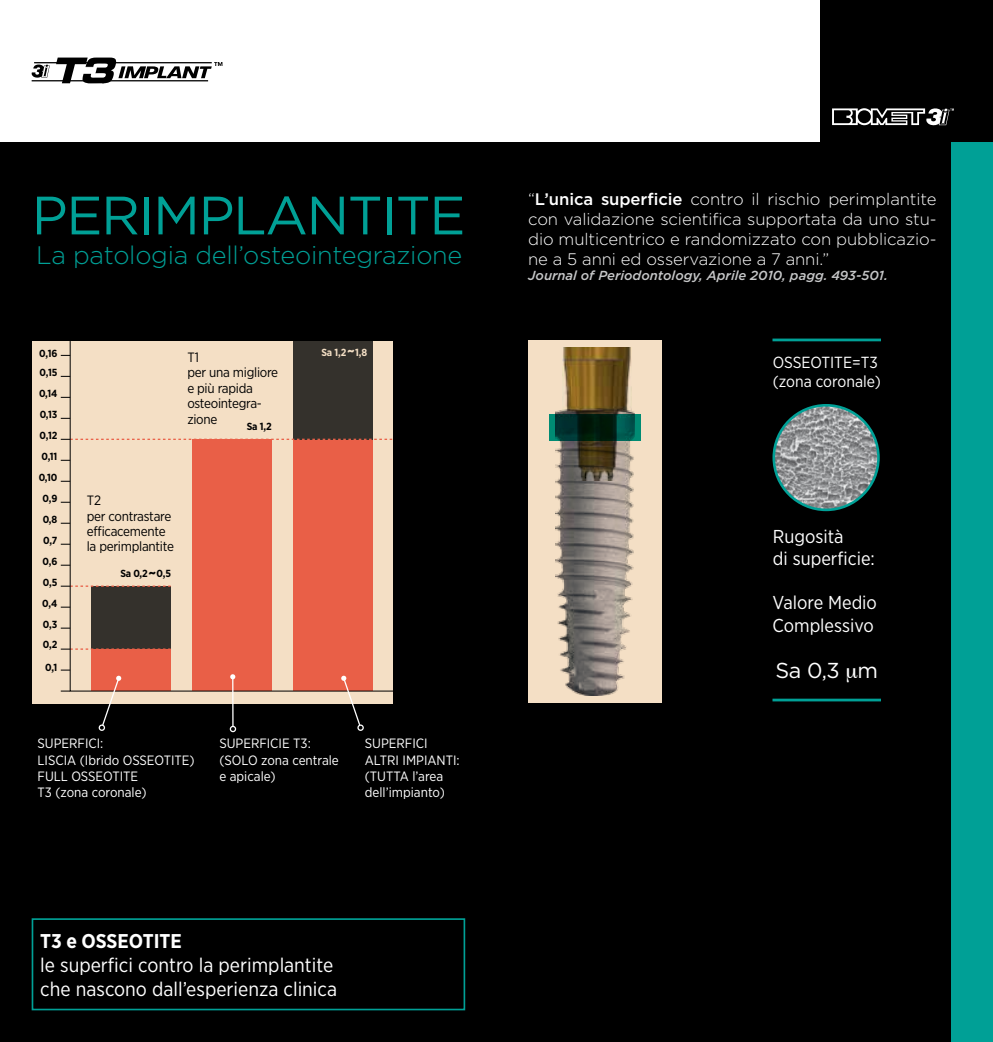
<style>
.page{position:relative;width:993px;height:1042px;background:#fff}
.page>*{position:absolute;margin:0;border:0;box-sizing:border-box;transform-origin:0 0}
.t1{font:53.9px "Gotham";letter-spacing:-.025em;color:#00a096}
.t2{font:300 25.38px "Gotham";letter-spacing:-.01em;color:#00a096}
.t3{font:21.53px "Gotham";color:#fff}
.t4{font:19.95px/23.8px "Gotham Narrow";color:#fff}
.t5{font:700 19.95px "Gotham Narrow";color:#fff}
.t6{font:18.72px/22.4px "Gotham Narrow";color:#fff}
.t7{font:300 16.62px/19.9px "Gotham";letter-spacing:-.005em;color:#fff;text-align:justify}
.t8{font:16.1px/19.2px "Gotham Narrow";color:#fff}
.t9{font:13.47px/16.3px "Gotham Narrow";color:#fff}
.t10{font:13.47px/15.4px "Gotham Narrow";letter-spacing:-.02em;color:#000}
.t11{font:italic 500 13.12px "Gotham";color:#c6c7c8}
.t12{font:700 10.33px "Gotham Narrow";letter-spacing:-.01em;color:#000}
.t13{font:700 10.33px "Gotham Narrow";color:#f4dfc5}
.s1{font-size:18.03px}
.s2{font-weight:500}
</style>
<div class="page">
<div style="left:0;top:143px;width:992px;height:899px;background:#000"></div>
<div style="left:820px;top:0;width:172px;height:151px;background:#000"></div>
<svg style="left:832px;top:108px;width:121px;height:18px"></svg>
<div style="left:950px;top:143px;width:42px;height:899px;background:#00a096"></div>
<div style="left:33px;top:341px;width:360px;height:362px;background:#f4dfc5"></div>
<svg style="left:61px;top:585px;width:8px;height:2px"></svg>
<svg style="left:61px;top:648px;width:8px;height:2px"></svg>
<svg style="left:69px;top:341px;width:324px;height:351px"></svg>
<svg style="left:101px;top:676px;width:20px;height:50px"></svg>
<div style="left:99px;top:724px;width:6px;height:7px;border:1px solid #fff;border-radius:50%"></div>
<hr style="left:232px;top:677px;width:1px;height:49px;background:#fff">
<svg style="left:230px;top:674px;width:5px;height:6px"></svg>
<div style="left:229px;top:725px;width:7px;height:7px;border:1px solid #fff;border-radius:2px"></div>
<svg style="left:341px;top:676px;width:20px;height:51px"></svg>
<div style="left:357px;top:724px;width:7px;height:7px;border:1px solid #fff;border-radius:50%"></div>
<div style="left:528px;top:340px;width:133px;height:363px;background:#f4dfc5"></div>
<img style="left:555px;top:408px;width:79px;height:287px">
<img style="left:562px;top:348px;width:69px;height:132px">
<svg style="left:549px;top:414px;width:91px;height:27px;background:#003b30"></svg>
<img style="left:773px;top:405px;width:105px;height:105px;border-radius:52px">
<div style="left:772px;top:404px;width:107px;height:107px;border:3px solid #00a096;border-radius:50%"></div>
<hr style="left:772px;top:698px;width:108px;height:3px;background:#00a096">
<hr style="left:772px;top:338px;width:108px;height:3px;background:#00a096">
<div style="left:32px;top:918px;width:433px;height:92px;border:2px solid #00a096"></div>
<svg style="left:56px;top:58px;width:166px;height:25px"></svg>
<svg style="left:32px;top:64px;width:18px;height:14px"></svg>
<hr style="left:34px;top:62px;width:178px;height:1px;background:#000">
<hr style="left:32px;top:80px;width:176px;height:1px;background:#000">
<h1 class="t1" style="left:32px;top:181px;width:435px">PERIMPLANTITE</h1>
<h2 class="t2" style="left:36px;top:239px;width:427px">La patologia dell’osteointegrazione</h2>
<p class="t12" style="left:39px;top:347px;width:20px">0,16</p>
<p class="t13" style="left:321px;top:346px;width:47px">Sa 1,2<span class="s1">˜</span>1,8</p>
<p class="t10" style="left:187px;top:349px;width:92px">T1<br>per una migliore e più rapida osteointegra&shy;zione</p>
<p class="t12" style="left:40px;top:366px;width:19px">0,15</p>
<p class="t12" style="left:39px;top:387px;width:20px">0,14</p>
<p class="t12" style="left:40px;top:408px;width:19px">0,13</p>
<p class="t12" style="left:246px;top:420px;width:27px">Sa 1,2</p>
<p class="t12" style="left:40px;top:429px;width:19px">0,12</p>
<p class="t12" style="left:41px;top:450px;width:18px">0,11</p>
<p class="t12" style="left:39px;top:471px;width:20px">0,10</p>
<p class="t12" style="left:42px;top:492px;width:16px">0,9</p>
<p class="t12" style="left:43px;top:513px;width:16px">0,8</p>
<p class="t12" style="left:43px;top:534px;width:16px">0,7</p>
<p class="t12" style="left:42px;top:555px;width:16px">0,6</p>
<p class="t12" style="left:43px;top:576px;width:16px">0,5</p>
<p class="t12" style="left:42px;top:596px;width:17px">0,4</p>
<p class="t12" style="left:43px;top:617px;width:16px">0,3</p>
<p class="t12" style="left:43px;top:638px;width:16px">0,2</p>
<p class="t12" style="left:45px;top:661px;width:14px">0,1</p>
<p class="t10" style="left:87px;top:492px;width:89px">T2<br>per contrastare efficacemente la perimplantite</p>
<p class="t12" style="left:120px;top:567px;width:52px">Sa 0,2<span class="s1">˜</span>0,5</p>
<p class="t9" style="left:38px;top:735px;width:47px">SUperfici</p>
<p class="t9" style="left:100px;top:735px;width:5px">:</p>
<p class="t9" style="left:38px;top:751px;width:15px">Liscia</p>
<p class="t9" style="left:38px;top:751px;width:158px;text-indent:42px">(Ibrido OSSEOTITE)<br>FULL OSSEOTITE<br>T3 (zona coronale)</p>
<p class="t9" style="left:219px;top:735px;width:47px">SUperfici</p>
<p class="t9" style="left:282px;top:735px;width:30px">E T3:</p>
<p class="t9" style="left:219px;top:751px;width:22px">(Solo</p>
<p class="t9" style="left:219px;top:751px;width:121px;text-indent:42px">zona centrale e apicale)</p>
<p class="t9" style="left:365px;top:735px;width:96px">SUperfici<br>altri impianti : (tutta</p>
<p class="t9" style="left:365px;top:768px;width:81px;text-align:right">l’area dell’impianto)</p>
<p class="t5" style="left:40px;top:929px;width:143px">T3 e OSSEOTITE</p>
<p class="t4" style="left:40px;top:953px;width:298px">le superfici contro la perimplantite che nascono dall’esperienza clinica</p>
<p class="t7" style="left:528px;top:188px;width:410px">“<span class="s2">L’unica superficie</span> contro il rischio perimplantite con validazione scientifica supportata da uno stu&shy;dio multicentrico e randomizzato con pubblicazio&shy;ne a 5 anni ed osservazione a 7 anni.”</p>
<p class="t11" style="left:528px;top:267px;width:361px">Journal of Periodontology, Aprile 2010, pagg. 493-501.</p>
<p class="t8" style="left:772px;top:352px;width:110px">OSSEOTITE=T3 (zona coronale)</p>
<p class="t6" style="left:772px;top:525px;width:103px">Rugosità<br>di superficie:</p>
<p class="t6" style="left:772px;top:591px;width:106px">Valore Medio<br>Complessivo</p>
<p class="t3" style="left:775px;top:656px;width:104px">SA 0,3 M</p>
</div>
